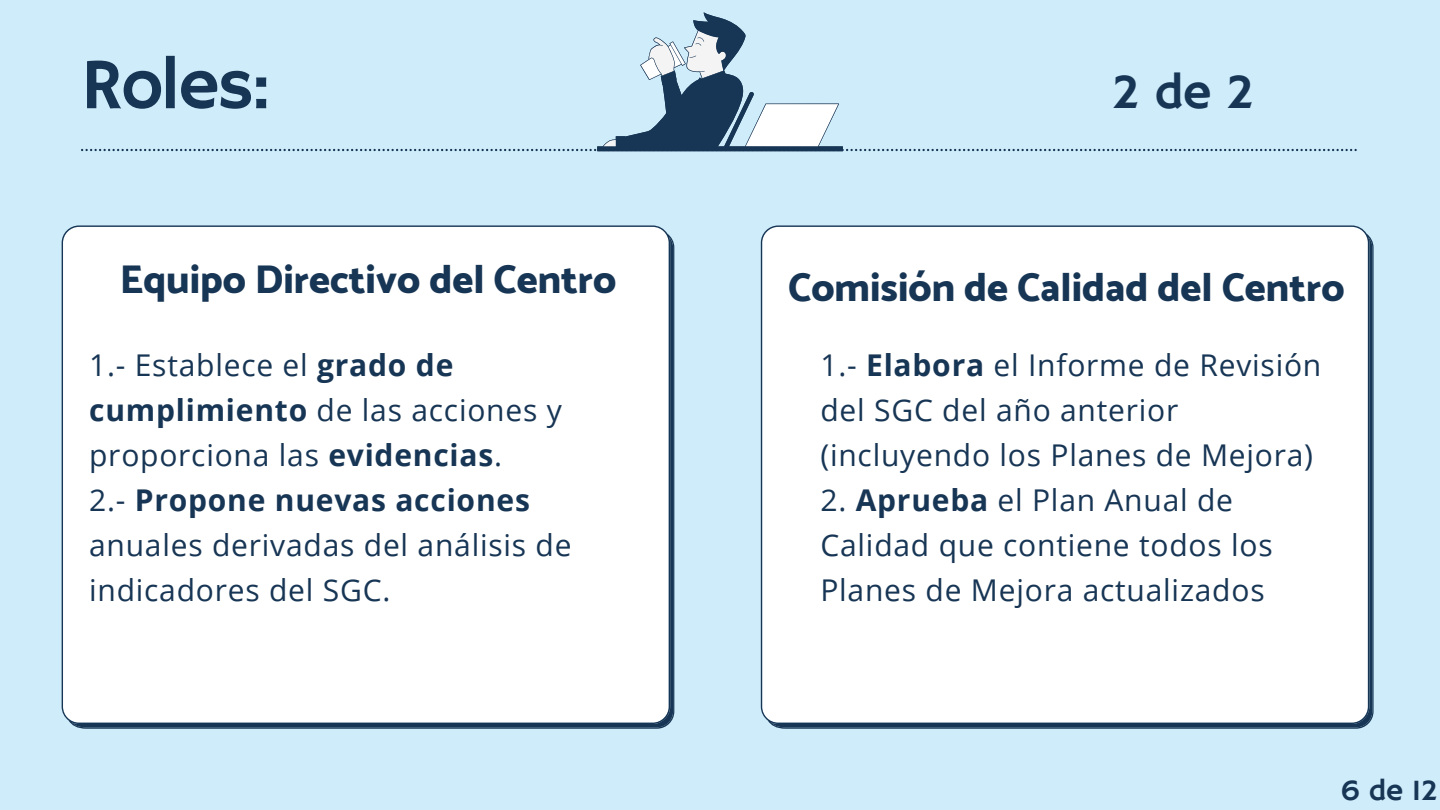
<style>
.page{position:relative;width:1440px;height:810px;background:#cfecfa}
.page>*{position:absolute;margin:0;border:0;box-sizing:border-box;transform-origin:0 0}
.t1{font:72px "Hammersmith One";letter-spacing:-.025em;color:#173554}
.t2{font:50px "Hammersmith One";color:#173554}
.t3{font:800 40px "Catamaran";color:#173554}
.t4{font:30px/45px "Open Sans";letter-spacing:.025em;color:#173554}
.t5{font:30px "Hammersmith One";color:#173554}
.s1{font-weight:700}
</style>
<div class="page">
<div style="left:62px;top:225px;width:612px;height:504px;background:#fff"></div>
<svg style="left:81px;top:13px;width:1276px;height:138px"></svg>
<div style="left:761px;top:225px;width:613px;height:504px;background:#fff"></div>
<p class="t1" style="left:81px;top:43px;width:191px">Roles:</p>
<p class="t3" style="left:120px;top:256px;width:498px">Equipo Directivo del Centro</p>
<p class="t4" style="left:89px;top:342px;width:474px">1.- Establece el <span class="s1">grado de cumplimiento</span> de las acciones y proporciona las <span class="s1">evidencias</span>.</p>
<p class="t4" style="left:89px;top:477px;width:484px">2.- <span class="s1">Propone nuevas acciones </span>anuales derivadas del análisis de indicadores del SGC.</p>
<p class="t2" style="left:1111px;top:63px;width:145px">2de2</p>
<p class="t3" style="left:788px;top:264px;width:558px">Comisión de Calidad del Centro</p>
<p class="t4" style="left:820px;top:342px;width:502px">1.- <span class="s1">Elabora</span> el Informe de Revisión del SGC del año anterior (incluyendo los Planes de Mejora)</p>
<p class="t4" style="left:820px;top:477px;width:454px">2. <span class="s1">Aprueba</span> el Plan Anual de<br>Calidad que contiene todos los<br>Planes de Mejora actualizados</p>
<p class="t5" style="left:1340px;top:773px;width:99px">6 de 12</p>
</div>
